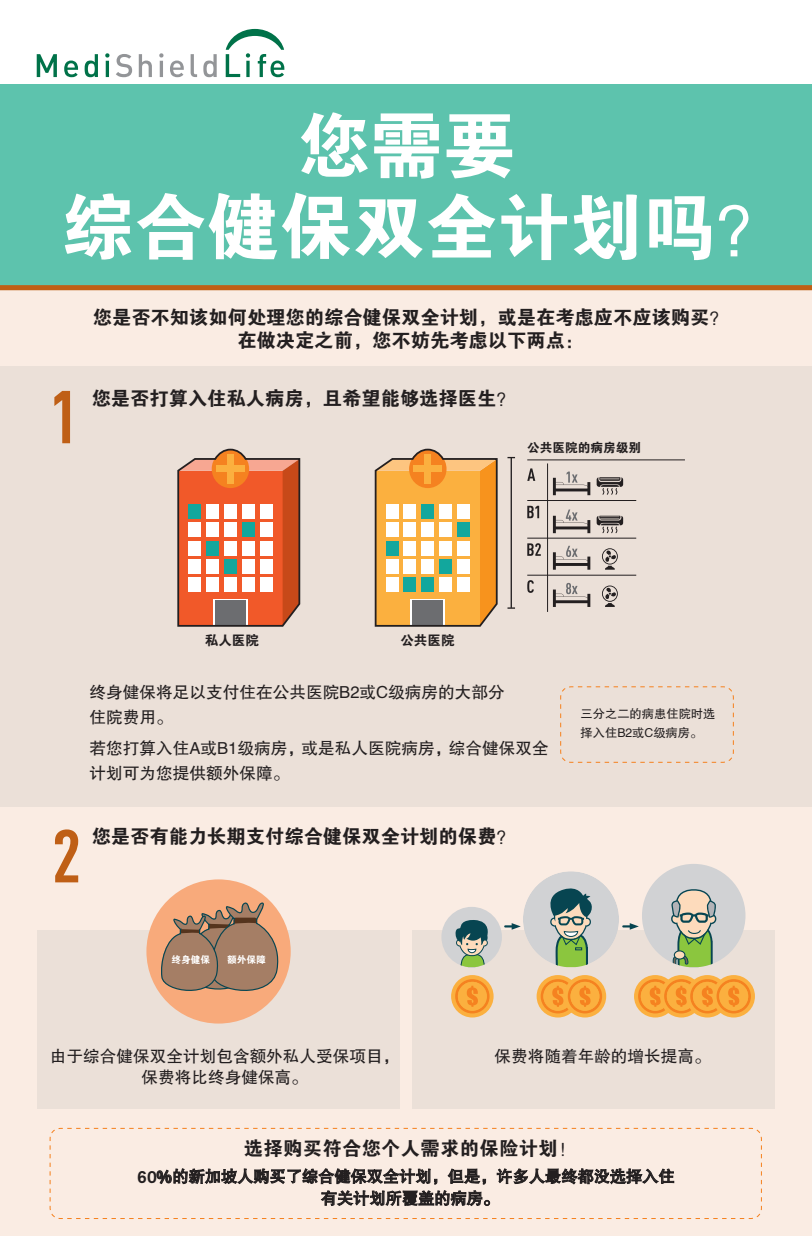
<style>
.page{position:relative;width:812px;height:1236px;background:#fff}
.page>*{position:absolute;margin:0;border:0;box-sizing:border-box;transform-origin:0 0}
.t1{font:72.62px/81.4px "FZDHTJW GB1 0";color:#fff;text-align:center}
.t2{font:19.25px/23.1px "FZDHTJW GB1 0";color:#231f20;text-align:center}
.t3{font:19.25px "FZDHTJW GB1 0";letter-spacing:.02em;color:#231f20}
.t4{font:16.62px/24.5px "FZHTJW GB1 0";color:#231f20}
.t5{font:16.19px/21.9px "FZHTJW GB1 0";color:#231f20;text-align:center}
.t6{font:13.47px "FZDHTJW GB1 0";color:#231f20}
.t7{font:12.6px "FZDHTJW GB1 0";color:#231f20}
.t8{font:12.25px/19.2px "FZHTJW GB1 0";color:#231f20}
.t9{font:9.62px "FZDHTJW GB1 0";color:#fff}
.s1{font-family:"Akzidenz Grotesk BE";font-weight:500;font-size:17.5px}
.s2{font-family:"Akzidenz Grotesk BE";font-weight:700;font-size:17.5px}
</style>
<div class="page">
<svg style="left:37px;top:54px;width:20px;height:23px"></svg>
<svg style="left:64px;top:61px;width:14px;height:16px"></svg>
<svg style="left:85px;top:54px;width:13px;height:23px"></svg>
<svg style="left:105px;top:53px;width:4px;height:24px"></svg>
<svg style="left:116px;top:54px;width:16px;height:23px"></svg>
<svg style="left:139px;top:54px;width:13px;height:23px"></svg>
<svg style="left:159px;top:53px;width:4px;height:24px"></svg>
<svg style="left:170px;top:61px;width:14px;height:16px"></svg>
<svg style="left:190px;top:54px;width:7px;height:23px"></svg>
<svg style="left:203px;top:54px;width:13px;height:23px"></svg>
<svg style="left:225px;top:29px;width:59px;height:48px"></svg>
<div style="left:0;top:84px;width:811px;height:204px;background:#5dc3ad"></div>
<div style="left:0;top:288px;width:811px;height:948px;background:#faece3"></div>
<div style="left:0;top:285px;width:811px;height:5px;background:#bf5f16"></div>
<div style="left:37px;top:930px;width:362px;height:178px;background:#ebe0d8"></div>
<div style="left:412px;top:930px;width:362px;height:178px;background:#ebe0d8"></div>
<svg style="left:55px;top:829px;width:23px;height:53px"></svg>
<div style="left:146px;top:879px;width:144px;height:144px;background:#f8aa7b;border-radius:50%"></div>
<svg style="left:159px;top:901px;width:124px;height:99px"></svg>
<div style="left:0;top:366px;width:811px;height:440px;background:#ebe0d8"></div>
<svg style="left:49px;top:1127px;width:713px;height:92px"></svg>
<svg style="left:54px;top:391px;width:16px;height:52px"></svg>
<svg style="left:507px;top:607px;width:7px;height:2px"></svg>
<hr style="left:510px;top:457px;width:1px;height:151px;background:#231f20">
<svg style="left:560px;top:686px;width:174px;height:77px"></svg>
<hr style="left:527px;top:575px;width:109px;height:1px;background:#231f20">
<hr style="left:527px;top:459px;width:157px;height:1px;background:#231f20">
<hr style="left:527px;top:500px;width:109px;height:1px;background:#231f20">
<hr style="left:527px;top:538px;width:109px;height:1px;background:#231f20">
<svg style="left:527px;top:468px;width:8px;height:13px"></svg>
<svg style="left:527px;top:506px;width:12px;height:12px"></svg>
<svg style="left:527px;top:543px;width:13px;height:13px"></svg>
<svg style="left:527px;top:580px;width:6px;height:13px"></svg>
<svg style="left:602px;top:548px;width:15px;height:22px"></svg>
<svg style="left:552px;top:546px;width:38px;height:24px"></svg>
<svg style="left:602px;top:585px;width:15px;height:22px"></svg>
<svg style="left:552px;top:583px;width:38px;height:24px"></svg>
<svg style="left:596px;top:477px;width:26px;height:18px"></svg>
<svg style="left:552px;top:471px;width:38px;height:24px"></svg>
<svg style="left:596px;top:516px;width:26px;height:17px"></svg>
<svg style="left:552px;top:509px;width:38px;height:24px"></svg>
<hr style="left:547px;top:463px;width:1px;height:149px;background:#231f20">
<svg style="left:177px;top:448px;width:124px;height:179px;background:#d98666"></svg>
<svg style="left:374px;top:448px;width:124px;height:179px;background:#deb36d"></svg>
<svg style="left:536px;top:975px;width:42px;height:42px"></svg>
<div style="left:563px;top:975px;width:43px;height:42px;background:#fbb03f;border-radius:50%"></div>
<svg style="left:540px;top:979px;width:61px;height:34px"></svg>
<div style="left:451px;top:975px;width:42px;height:42px;background:#fbb03f;border-radius:50%"></div>
<svg style="left:455px;top:979px;width:34px;height:34px"></svg>
<svg style="left:633px;top:975px;width:43px;height:42px"></svg>
<div style="left:659px;top:975px;width:43px;height:42px;background:#fbb03f;border-radius:50%"></div>
<div style="left:685px;top:975px;width:43px;height:42px;background:#fbb03f;border-radius:50%"></div>
<div style="left:712px;top:975px;width:42px;height:42px;background:#fbb03f;border-radius:50%"></div>
<svg style="left:637px;top:979px;width:113px;height:34px"></svg>
<div style="left:441px;top:907px;width:60px;height:60px;background:#d1d2d4;border-radius:50%"></div>
<svg style="left:455px;top:920px;width:36px;height:47px"></svg>
<div style="left:641px;top:864px;width:104px;height:103px;background:#d1d2d4;border-radius:50%"></div>
<svg style="left:671px;top:889px;width:45px;height:78px"></svg>
<div style="left:674px;top:951px;width:10px;height:8px;background:#fddbbc;border-radius:50%"></div>
<div style="left:673px;top:950px;width:12px;height:9px;border:1px solid #074551;border-radius:50%"></div>
<svg style="left:505px;top:871px;width:133px;height:96px"></svg>
<svg style="left:496px;top:1166px;width:177px;height:18px"></svg>
<svg style="left:157px;top:1166px;width:332px;height:39px"></svg>
<h1 class="t1" style="left:61px;top:107px;width:728px">您需要<br>综合健保双全计划吗？</h1>
<p class="t2" style="left:93px;top:306px;width:637px">您是否不知该如何处理您的综合健保双全计划，或是在考虑应不应该购买？在做决定之前，您不妨先考虑以下两点：</p>
<p class="t2" style="left:92px;top:387px;width:425px">您是否打算入住私人病房，且希望能够选择医生？</p>
<p class="t7" style="left:527px;top:440px;width:115px">公共医院的病房级别</p>
<p class="t6" style="left:205px;top:633px;width:56px">私人医院</p>
<p class="t6" style="left:400px;top:633px;width:56px">公共医院</p>
<p class="t4" style="left:90px;top:680px;width:416px">终身健保将足以支付住在公共医院B2或C级病房的大部分住院费用。</p>
<p class="t4" style="left:90px;top:736px;width:460px">若您打算入住A或B1级病房，或是私人医院病房，综合健保双全计划可为您提供额外保障。</p>
<p class="t2" style="left:92px;top:825px;width:425px">您是否有能力长期支付综合健保双全计划的保费？</p>
<p class="t8" style="left:580px;top:704px;width:136px">三分之二的病患住院时选择入住B2或C级病房。</p>
<p class="t9" style="left:171px;top:954px;width:40px">终身健保</p>
<p class="t9" style="left:227px;top:954px;width:40px">额外保障</p>
<p class="t4" style="left:50px;top:1045px;width:351px;line-height:21px;text-align:center">由于综合健保双全计划包含额外私人受保项目，保费将比终身健保高。</p>
<p class="t4" style="left:494px;top:1043px;width:218px">保费将随着年龄的增长提高。</p>
<p class="t3" style="left:243px;top:1137px;width:335px">选择购买符合您个人需求的保险计划！</p>
<p class="t5" style="left:137px;top:1165px;width:538px"><span class="s1">60</span><span class="s2">%</span>的新加坡人购买了综合健保双全计划，但是，许多人最终都没选择入住有关计划所覆盖的病房。</p>
</div>
